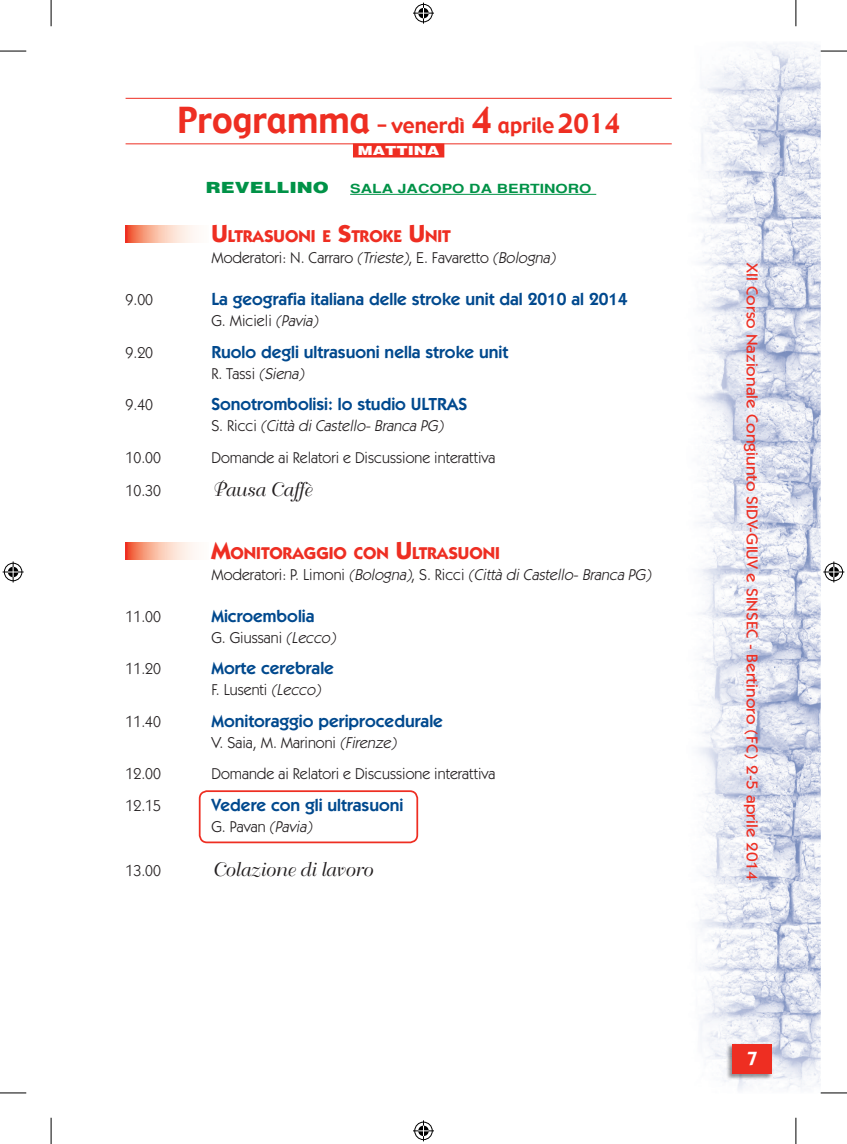
<style>
.page{position:relative;width:847px;height:1144px;background:#fff}
.page>*{position:absolute;margin:0;border:0;box-sizing:border-box;transform-origin:0 0}
.t1{font:21px "Gadget";color:#ee2e22;scale:.95 1}
.t2{font:19.25px "Bellevue";color:#231f20}
.t3{font:600 19.25px "Itc Kabel";color:#fff}
.t4{font:600 17.5px "Itc Kabel";color:#01498e}
.t5{font:700 17.15px "Itc Kabel";color:#ee2e22}
.t6{font:15.75px "Itc Kabel";color:#231f20}
.t7{font:italic 15.75px "Itc Kabel";color:#231f20}
.t8{font:500 15.75px "Itc Kabel";color:#ee2e22;scale:1.1 1}
.t9{font:900 15.4px "Helvetica";color:#009247;scale:1.25 1}
.t10{font:700 12.6px "Helvetica";color:#009247;scale:1.25 1}
.t11{font:900 12.6px "Helvetica";color:#fff;scale:1.25 1}
.s1{font-size:35px}
.s2{font-size:26.25px}
.s3{font-size:24.5px}
.s4{font-style:italic}
.s5{font-style:normal}
</style>
<div class="page">
<img style="left:698px;top:43px;width:122px;height:1048px">
<img style="left:726px;top:1043px;width:47px;height:37px">
<div style="left:732px;top:1044px;width:39px;height:30px;background:#ee2e22"></div>
<hr style="left:125px;top:98px;width:546px;height:1px;background:#ee2e22">
<hr style="left:125px;top:143px;width:546px;height:1px;background:#ee2e22">
<div style="left:353px;top:143px;width:91px;height:14px;background:#ee2e22"></div>
<hr style="left:350px;top:194px;width:246px;height:1px;background:#009247">
<svg style="left:125px;top:225px;width:70px;height:18px"></svg>
<svg style="left:125px;top:542px;width:70px;height:18px"></svg>
<div style="left:199px;top:790px;width:219px;height:53px;border:2px solid #ee2e22;border-radius:7px"></div>
<svg style="left:0;top:51px;width:26px;height:1px"></svg>
<svg style="left:820px;top:51px;width:26px;height:1px"></svg>
<svg style="left:0;top:1092px;width:26px;height:1px"></svg>
<svg style="left:820px;top:1092px;width:26px;height:1px"></svg>
<svg style="left:51px;top:0;width:1px;height:26px"></svg>
<svg style="left:51px;top:1118px;width:1px;height:26px"></svg>
<svg style="left:795px;top:0;width:1px;height:26px"></svg>
<svg style="left:795px;top:1118px;width:1px;height:26px"></svg>
<svg style="left:413px;top:3px;width:21px;height:21px"></svg>
<svg style="left:413px;top:1120px;width:21px;height:21px"></svg>
<svg style="left:3px;top:561px;width:21px;height:21px"></svg>
<svg style="left:823px;top:561px;width:21px;height:21px"></svg>
<h1 class="t1" style="left:177px;top:112px;width:467px"><span class="s1">Programma</span> - venerdì <span class="s1">4</span> aprile <span class="s2">2014</span></h1>
<p class="t11" style="left:358px;top:142px;width:67px">MATTINA</p>
<p class="t9" style="left:206px;top:177px;width:100px">REVELLINO</p>
<p class="t10" style="left:350px;top:181px;width:194px">SALA JACOPO DA BERTINORO</p>
<p class="t5" style="left:211px;top:226px;width:241px"><span class="s3">U</span>LTRASUONI E <span class="s3">S</span>TROKE <span class="s3">U</span>NIT</p>
<p class="t6" style="left:211px;top:248px;width:348px">Moderatori: N. Carraro <span class="s4">(Trieste)</span>, E. Favaretto <span class="s4">(Bologna)</span></p>
<p class="t6" style="left:125px;top:290px;width:29px">9.00</p>
<p class="t4" style="left:211px;top:289px;width:418px">La geografia italiana delle stroke unit dal 2010 al 2014</p>
<p class="t6" style="left:211px;top:311px;width:111px">G. Micieli <span class="s4">(Pavia)</span></p>
<p class="t6" style="left:125px;top:343px;width:29px">9.20</p>
<p class="t4" style="left:211px;top:341px;width:298px">Ruolo degli ultrasuoni nella stroke unit</p>
<p class="t6" style="left:211px;top:364px;width:97px">R . Ta s s i <span class="s4">(Siena)</span></p>
<p class="t6" style="left:125px;top:395px;width:29px">9.40</p>
<p class="t4" style="left:211px;top:394px;width:257px">Sonotrombolisi: lo studio ULTRAS</p>
<p class="t7" style="left:211px;top:416px;width:236px"><span class="s5">S . R i c c i</span> (Città diCastello-Branca PG)</p>
<p class="t6" style="left:125px;top:448px;width:37px">10.00</p>
<p class="t6" style="left:211px;top:448px;width:285px">Domande ai Relatori e Discussione interattiva</p>
<p class="t6" style="left:125px;top:481px;width:37px">10.30</p>
<p class="t2" style="left:211px;top:479px;width:101px">Pausa Caffè</p>
<p class="t5" style="left:211px;top:542px;width:290px"><span class="s3">M</span>ONITORAGGIO CON <span class="s3">U</span>LTRASUONI</p>
<p class="t7" style="left:211px;top:565px;width:444px"><span class="s5">M o d e ra t o r i : P. L i m o n i</span> (Bologna)<span class="s5">, S . R i c c i</span> (Città diCastello-Branca PG)</p>
<p class="t6" style="left:125px;top:607px;width:37px">11.00</p>
<p class="t4" style="left:211px;top:605px;width:105px">Microembolia</p>
<p class="t6" style="left:211px;top:628px;width:129px">G. Giussani <span class="s4">(Lecco)</span></p>
<p class="t6" style="left:125px;top:660px;width:37px">11.20</p>
<p class="t4" style="left:211px;top:658px;width:124px">Morte cerebrale</p>
<p class="t6" style="left:211px;top:681px;width:114px">F. Lusenti <span class="s4">(Lecco)</span></p>
<p class="t6" style="left:125px;top:712px;width:37px">11.40</p>
<p class="t4" style="left:211px;top:710px;width:233px">Monitoraggio periprocedurale</p>
<p class="t6" style="left:211px;top:733px;width:189px">V. Saia, M. Marinoni <span class="s4">(Firenze)</span></p>
<p class="t6" style="left:125px;top:765px;width:37px">12.00</p>
<p class="t6" style="left:211px;top:765px;width:285px">Domande ai Relatori e Discussione interattiva</p>
<p class="t6" style="left:125px;top:796px;width:37px">12.15</p>
<p class="t4" style="left:211px;top:794px;width:193px">Vedere con gli ultrasuoni</p>
<p class="t6" style="left:211px;top:817px;width:105px">G . P a va n <span class="s4">(Pavia)</span></p>
<p class="t6" style="left:125px;top:861px;width:37px">13.00</p>
<p class="t2" style="left:211px;top:858px;width:162px">Colazione di lavoro</p>
<p class="t8" style="left:761px;top:263px;width:562px;rotate:90deg">XII Corso Nazionale Congiunto SIDV-GIUV e SINSEC - Bertinoro (FC) 2-5 aprile 2014</p>
<p class="t3" style="left:746px;top:1047px;width:12px">7</p>
</div>
